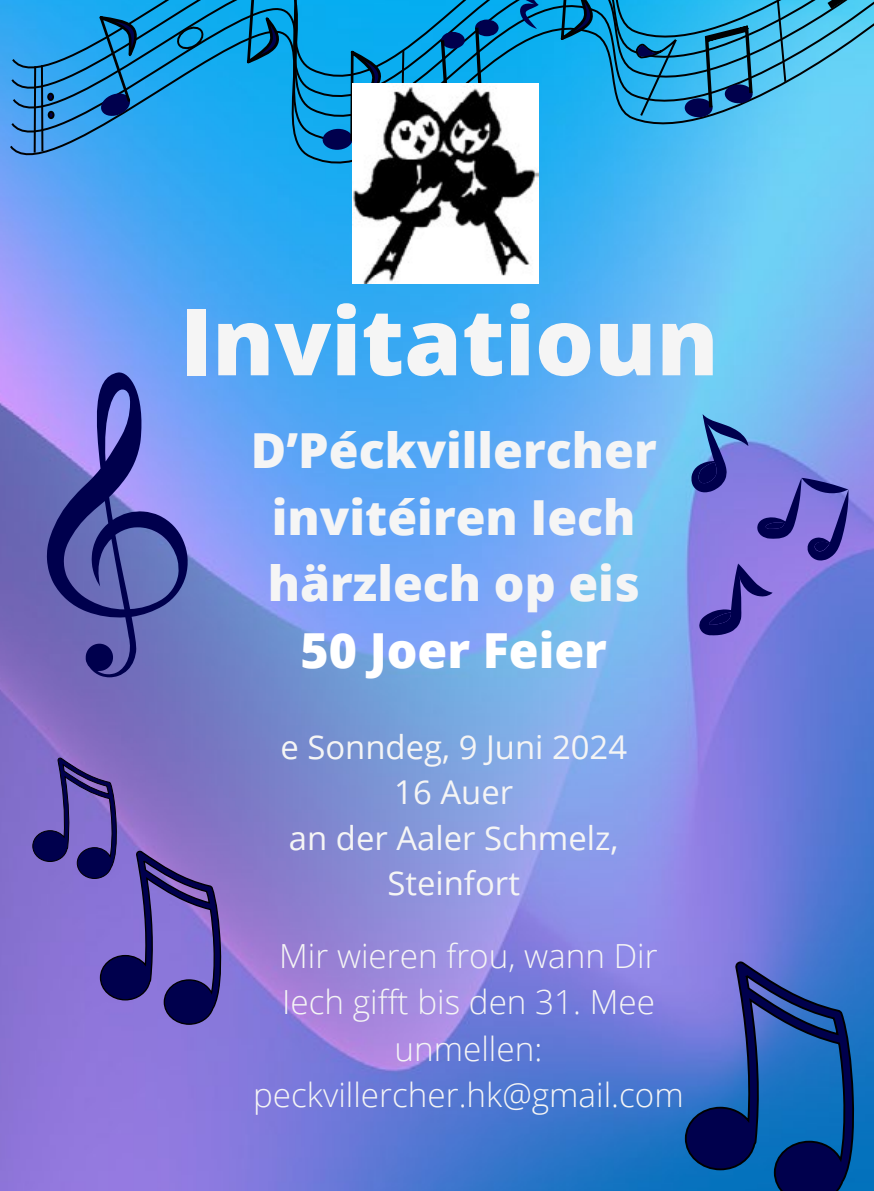
<style>
.page{position:relative;width:874px;height:1191px;background:#fff}
.page>*{position:absolute;margin:0;border:0;box-sizing:border-box;transform-origin:0 0}
.t1{font:800 92.8px "Open Sans";color:#f5f5f5}
.t2{font:800 48.4px/66.8px "Open Sans";color:#f5f5f5;text-align:center}
.t3{font:800 48.4px "Open Sans";color:#fff}
.t4{font:300 33.2px/46.4px "Open Sans";color:#f5f5f5;text-align:center}
.t5{font:32.8px/45.6px "Open Sans";color:#f5f5f5;text-align:center}
</style>
<div class="page">
<img style="left:0;top:0;width:873px;height:1191px">
<svg style="left:9px;top:0;width:864px;height:180px;background:#2fa8e8"></svg>
<svg style="left:96px;top:0;width:68px;height:117px;background:#1884c2"></svg>
<div style="left:322px;top:129px;width:31px;height:21px;background:#00004d;border-radius:50%"></div>
<svg style="left:244px;top:0;width:46px;height:67px;background:#0983b9"></svg>
<svg style="left:172px;top:21px;width:36px;height:34px"></svg>
<hr style="left:34px;top:66px;width:2px;height:87px;background:#000">
<hr style="left:41px;top:65px;width:2px;height:86px;background:#000">
<div style="left:47px;top:93px;width:7px;height:8px;border:2px solid #000;border-radius:50%"></div>
<div style="left:48px;top:111px;width:6px;height:8px;border:2px solid #000;border-radius:50%"></div>
<svg style="left:343px;top:0;width:511px;height:143px;background:#28a1d4"></svg>
<svg style="left:684px;top:961px;width:170px;height:230px;background:#26529f"></svg>
<svg style="left:32px;top:757px;width:190px;height:268px;background:#6f5db3"></svg>
<img style="left:352px;top:83px;width:185px;height:201px">
<svg style="left:47px;top:372px;width:141px;height:305px;background:#6164b4"></svg>
<svg style="left:691px;top:414px;width:157px;height:221px;background:#7073cd"></svg>
<h1 class="t1" style="left:180px;top:271px;width:540px">Invitatioun</h1>
<h2 class="t2" style="left:250px;top:414px;width:407px">D’Péckvillercher invitéiren Iech härzlech op eis</h2>
<h2 class="t3" style="left:300px;top:613px;width:308px">50 Joer Feier</h2>
<p class="t5" style="left:280px;top:723px;width:348px">e Sonndeg, 9 Juni 2024<br>16 Auer<br>an der Aaler Schmelz,<br>Steinfort</p>
<p class="t4" style="left:253px;top:931px;width:432px">Mir wieren frou, wann Dir<br>Iech gifft bis den 31. Mee unmellen: peckvillercher.hk@gmail.com</p>
</div>
